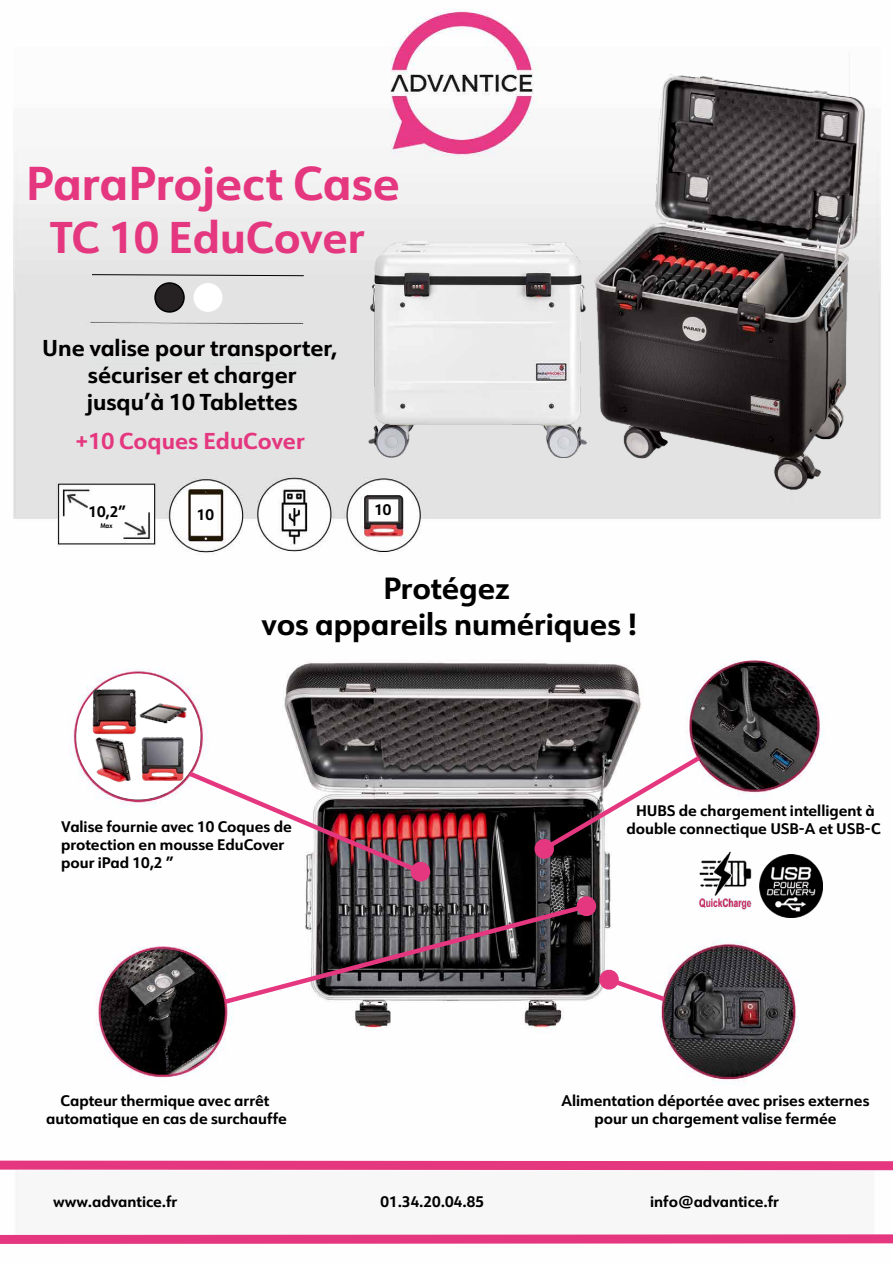
<style>
.page{position:relative;width:893px;height:1263px;background:#fff}
.page>*{position:absolute;margin:0;border:0;box-sizing:border-box;transform-origin:0 0}
.t1{font:700 46.5px "URW Form";color:#e4377f}
.t2{font:700 43.5px "URW Form";color:#e4377f}
.t3{font:700 30px/36px "URW Form";letter-spacing:-.005em;color:#000;text-align:center}
.t4{font:700 22.5px/27px "URW Form";color:#000;text-align:center}
.t5{font:700 22.5px "URW Form";color:#e4377f}
.t6{font:700 15px/18px "URW Form";color:#000;text-align:center}
</style>
<div class="page">
<img style="left:13px;top:8px;width:868px;height:1076px">
<svg style="left:0;top:1160px;width:893px;height:13px"></svg>
<svg style="left:0;top:1233px;width:893px;height:11px;background:#e75a95"></svg>
<div style="left:76px;top:674px;width:124px;height:126px;background:#fff;border-radius:50%"></div>
<div style="left:411px;top:862px;width:19px;height:20px;border:9px solid #e4377f;border-radius:50%"></div>
<div style="left:599px;top:970px;width:20px;height:19px;border:9px solid #e4377f;border-radius:50%"></div>
<div style="left:534px;top:839px;width:20px;height:20px;border:9px solid #e4377f;border-radius:50%"></div>
<svg style="left:538px;top:752px;width:167px;height:103px"></svg>
<svg style="left:603px;top:974px;width:67px;height:31px"></svg>
<div style="left:577px;top:896px;width:19px;height:20px;border:9px solid #e4377f;border-radius:50%"></div>
<img style="left:760px;top:854px;width:62px;height:63px">
<img style="left:688px;top:844px;width:72px;height:73px">
<svg style="left:733px;top:662px;width:41px;height:4px"></svg>
<div style="left:87px;top:356px;width:231px;height:7px;background:#e2e4e4"></div>
<img style="left:593px;top:52px;width:271px;height:451px">
<svg style="left:220px;top:901px;width:372px;height:106px"></svg>
<img style="left:184px;top:768px;width:242px;height:110px">
<img style="left:368px;top:242px;width:218px;height:216px">
<div style="left:193px;top:283px;width:29px;height:29px;background:#fff;border-radius:50%"></div>
<svg style="left:92px;top:274px;width:212px;height:2px"></svg>
<div style="left:155px;top:283px;width:29px;height:29px;background:#262223;border-radius:50%"></div>
<div style="left:154px;top:282px;width:31px;height:31px;border:2px solid #000;border-radius:50%"></div>
<img style="left:88px;top:686px;width:101px;height:101px">
<svg style="left:101px;top:523px;width:11px;height:5px"></svg>
<h1 class="t1" style="left:26px;top:151px;width:375px">ParaProject Case</h1>
<h2 class="t2" style="left:51px;top:207px;width:315px">TC 10 EduCover</h2>
<h3 class="t4" style="left:42px;top:333px;width:297px">Une valise pour transporter, sécuriser et charger<br>jusqu’à 10 Tablettes</h3>
<h3 class="t5" style="left:76px;top:425px;width:231px">+10 Coques EduCover</h3>
<p class="t6" style="left:88px;top:502px;width:39px">10,2”</p>
<p class="t6" style="left:197px;top:505px;width:19px">10</p>
<p class="t6" style="left:374px;top:499px;width:19px">10</p>
<h3 class="t3" style="left:262px;top:569px;width:377px">Protégez<br>vos appareils numériques !</h3>
<p class="t6" style="left:61px;top:817px;width:232px;text-align:left">Valise fournie avec 10 Coques de protection en mousse EduCover pour iPad 10,2 ”</p>
<p class="t6" style="left:46px;top:1091px;width:242px">Capteur thermique avec arrêt automatique en cas de surchauffe</p>
<p class="t6" style="left:626px;top:801px;width:256px">HUBS de chargement intelligent à double connectique USB-A et USB-C</p>
<p class="t6" style="left:561px;top:1091px;width:309px">Alimentation déportée avec prises externes pour un chargement valise fermée</p>
<p class="t6" style="left:53px;top:1192px;width:126px">www.advantice.fr</p>
<p class="t6" style="left:380px;top:1192px;width:105px">01.34.20.04.85</p>
<p class="t6" style="left:650px;top:1192px;width:130px">info@advantice.fr</p>
</div>
